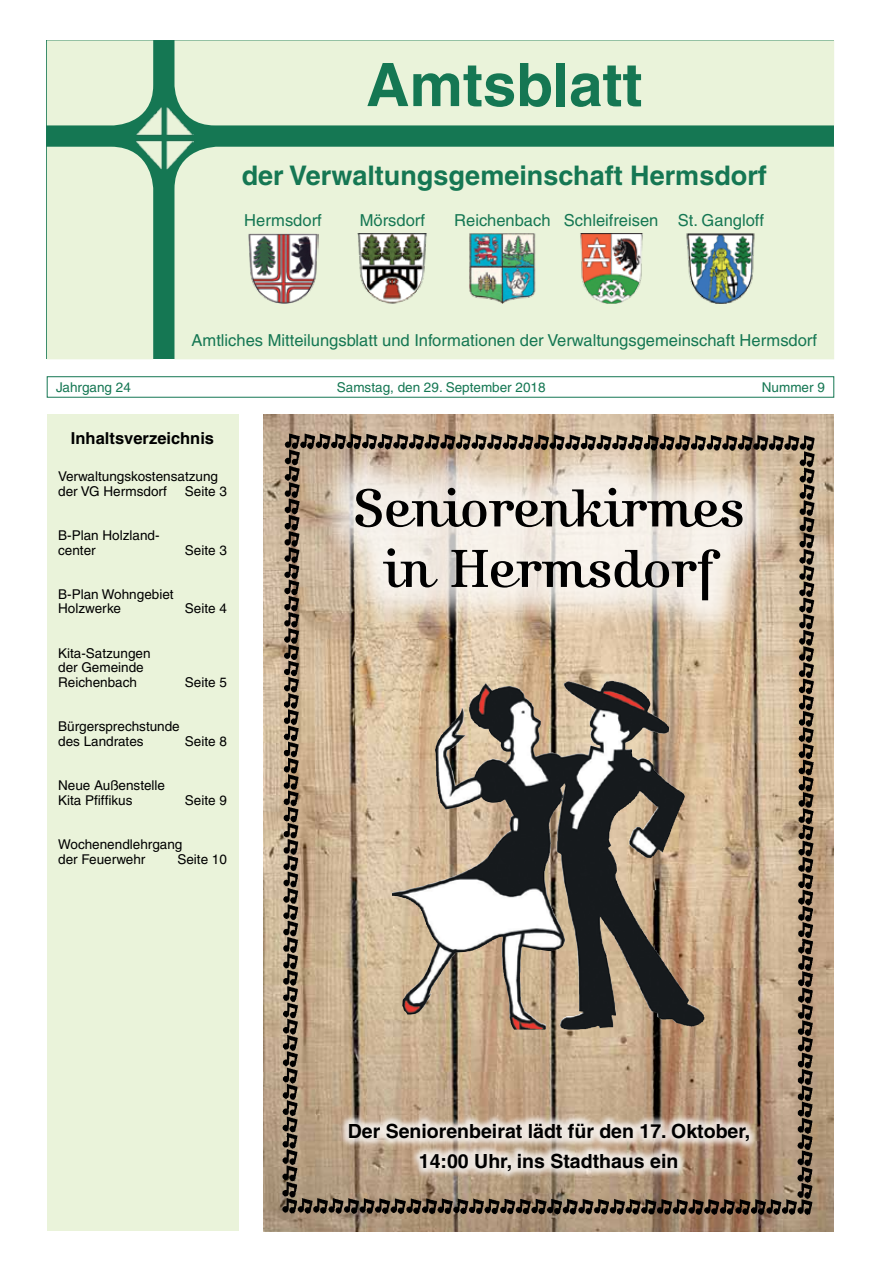
<style>
.page{position:relative;width:881px;height:1263px;background:#fff}
.page>*{position:absolute;margin:0;border:0;box-sizing:border-box;transform-origin:0 0}
.t1{font:700 60px "Helvetica LT";color:#157753}
.t2{font:55.5px/60.4px "Kursivschrift Stehend";color:#000;text-align:center}
.t3{font:700 27px "Helvetica LT";color:#157753}
.t4{font:700 19.5px/29.7px "Helvetica LT";color:#000;text-align:center}
.t5{font:16.5px "Helvetica LT";color:#157753}
.t6{font:700 16.5px "Helvetica LT";color:#000}
.t7{font:13.5px/14.7px "Helvetica LT";color:#000}
.t8{font:13.5px "Helvetica LT";color:#157753}
</style>
<div class="page">
<div style="left:47px;top:40px;width:786px;height:319px;background:#157753"></div>
<div style="left:47px;top:376px;width:786px;height:22px;border:1px solid #157753"></div>
<div style="left:174px;top:40px;width:659px;height:85px;background:#eaf3da"></div>
<div style="left:174px;top:147px;width:659px;height:212px;background:#eaf3da"></div>
<div style="left:47px;top:147px;width:106px;height:212px;background:#eaf3da"></div>
<div style="left:47px;top:40px;width:106px;height:85px;background:#eaf3da"></div>
<img style="left:135px;top:107px;width:58px;height:63px">
<img style="left:248px;top:233px;width:70px;height:70px">
<img style="left:355px;top:233px;width:74px;height:70px">
<img style="left:467px;top:233px;width:71px;height:70px">
<img style="left:576px;top:233px;width:70px;height:70px">
<img style="left:682px;top:233px;width:76px;height:70px">
<div style="left:47px;top:415px;width:191px;height:816px;background:#eaf3da"></div>
<img style="left:264px;top:415px;width:569px;height:816px">
<img style="left:275px;top:425px;width:545px;height:796px">
<h1 class="t1" style="left:366px;top:48px;width:278px">Amtsblatt</h1>
<h3 class="t3" style="left:242px;top:159px;width:526px">der Verwaltungsgemeinschaft Hermsdorf</h3>
<p class="t5" style="left:244px;top:211px;width:79px">Hermsdorf</p>
<p class="t5" style="left:359px;top:211px;width:67px">Mörsdorf</p>
<p class="t5" style="left:454px;top:211px;width:311px">Reichenbach Schleifreisen St. Gangloff</p>
<p class="t5" style="left:191px;top:331px;width:626px">Amtliches Mitteilungsblatt und Informationen der Verwaltungsgemeinschaft Hermsdorf</p>
<p class="t8" style="left:56px;top:380px;width:76px">Jahrgang 24</p>
<p class="t8" style="left:337px;top:380px;width:210px">Samstag, den 29. September 2018</p>
<p class="t8" style="left:761px;top:380px;width:65px">Nummer 9</p>
<p class="t6" style="left:71px;top:428px;width:145px">Inhaltsverzeichnis</p>
<p class="t7" style="left:58px;top:469px;width:161px">Verwaltungskostensatzung der VG Hermsdorf</p>
<p class="t7" style="left:185px;top:484px;width:44px">Seite 3</p>
<p class="t7" style="left:58px;top:528px;width:103px">B-Plan Holzland&shy;center</p>
<p class="t7" style="left:185px;top:542px;width:44px">Seite 3</p>
<p class="t7" style="left:58px;top:587px;width:117px">B-Plan Wohngebiet<br>Holzwerke</p>
<p class="t7" style="left:185px;top:601px;width:44px">Seite 4</p>
<p class="t7" style="left:58px;top:645px;width:94px">Kita-Satzungen der Gemeinde<br>Reichenbach</p>
<p class="t7" style="left:185px;top:675px;width:44px">Seite 5</p>
<p class="t7" style="left:58px;top:719px;width:123px">Bürgersprechstunde des Landrates</p>
<p class="t7" style="left:185px;top:734px;width:44px">Seite 8</p>
<p class="t7" style="left:58px;top:778px;width:108px">Neue Außenstelle<br>Kita Pfiffikus</p>
<p class="t7" style="left:185px;top:793px;width:44px">Seite 9</p>
<p class="t7" style="left:58px;top:837px;width:126px">Wochenendlehrgang der Feuerwehr</p>
<p class="t7" style="left:177px;top:851px;width:51px">Seite 10</p>
<h2 class="t2" style="left:352px;top:479px;width:393px">Seniorenkirmes in Hermsdorf</h2>
<h3 class="t4" style="left:347px;top:1116px;width:404px">Der Seniorenbeirat lädt für den 17. Oktober,<br>14:00 Uhr, ins Stadthaus ein</h3>
</div>
